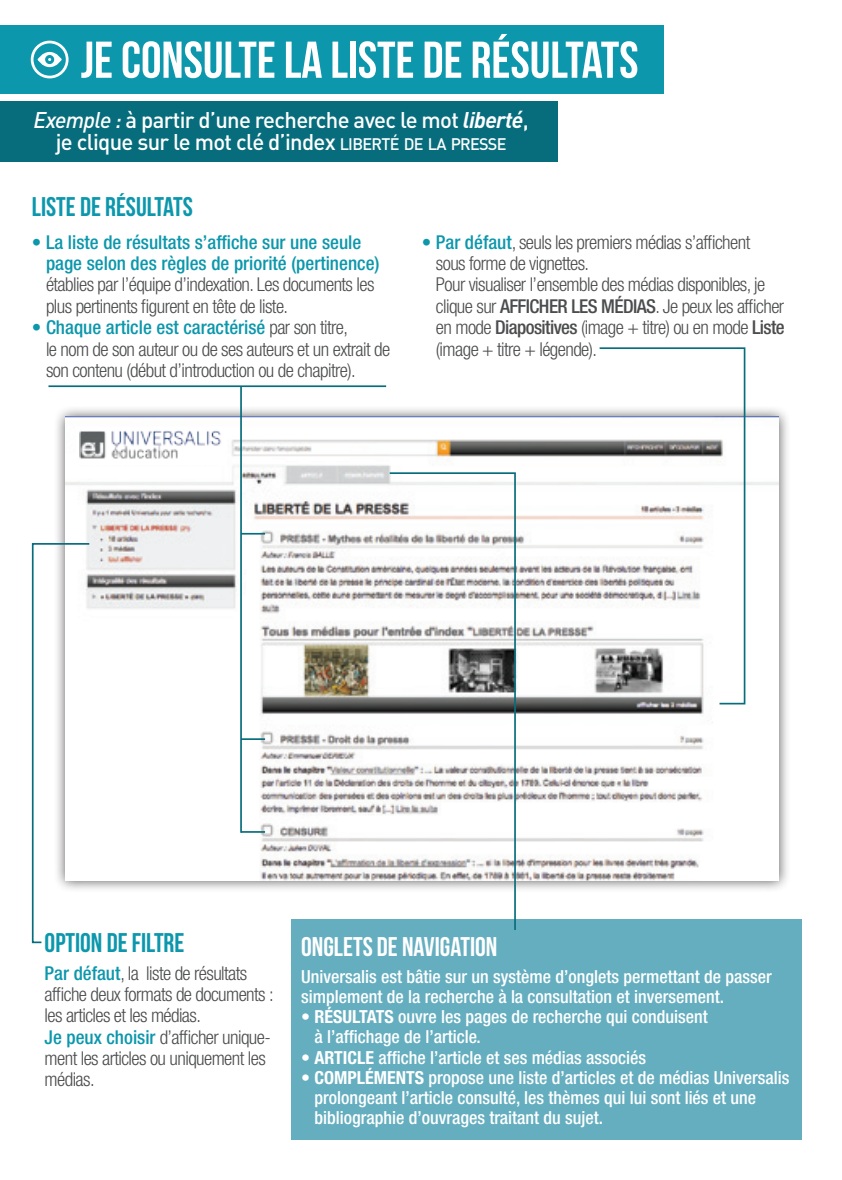
<style>
.page{position:relative;width:842px;height:1180px;background:#fff}
.page>*{position:absolute;margin:0;border:0;box-sizing:border-box;transform-origin:0 0}
.t1{font:51.75px "Bebas Neue";color:#fff}
.t2{font:27px "Bebas Neue";color:#0c97ac}
.t3{font:27px "Bebas Neue";color:#fff}
.t4{font:500 22.5px/22.5px "DIN";letter-spacing:-.03em;color:#fff;text-align:center}
.t5{font:300 condensed 19.12px/21.4px "Helvetica Neue LT";letter-spacing:-.03em;color:#4b4c4d}
.t6{font:500 condensed 18px/20.2px "Helvetica Neue LT";color:#fff}
.s1{font-style:italic}
.s2{font-weight:700;font-style:italic}
.s3{font-size:16.43px}
.s4{color:#0c97ac}
.s5{font-weight:500;color:#0c97ac}
.s6{font-weight:500}
.s7{font-weight:700}
</style>
<div class="page">
<div style="left:0;top:26px;width:663px;height:68px;background:#0c97ac"></div>
<div style="left:31px;top:41px;width:38px;height:37px;border:3px solid #fff;border-radius:50%"></div>
<div style="left:0;top:101px;width:558px;height:61px;background:#076d7c"></div>
<svg style="left:38px;top:52px;width:24px;height:15px"></svg>
<div style="left:52px;top:404px;width:738px;height:489px;background:#231f20;opacity:.75"></div>
<img style="left:65px;top:417px;width:713px;height:463px">
<div style="left:76px;top:428px;width:150px;height:36px;background:#fff"></div>
<div style="left:291px;top:919px;width:510px;height:220px;background:#65aebf"></div>
<svg style="left:31px;top:542px;width:60px;height:402px"></svg>
<hr style="left:240px;top:386px;width:2px;height:447px;background:#076d7c">
<hr style="left:241px;top:533px;width:24px;height:2px;background:#076d7c">
<hr style="left:241px;top:738px;width:24px;height:2px;background:#076d7c">
<hr style="left:241px;top:831px;width:24px;height:2px;background:#076d7c">
<svg style="left:598px;top:347px;width:148px;height:358px"></svg>
<svg style="left:388px;top:471px;width:129px;height:459px"></svg>
<hr style="left:48px;top:385px;width:338px;height:2px;background:#076d7c">
<img style="left:80px;top:430px;width:141px;height:29px">
<p class="t1" style="left:81px;top:32px;width:559px">JE CONSULTE LA LISTE DE RÉSULTATS</p>
<p class="t4" style="left:34px;top:108px;width:497px"><span class="s1">Exemple :</span> à partir d’une recherche avec le mot <span class="s2">liberté</span>, je clique sur le mot clé d’index <span class="s3">LIBERTÉ DE LA PRESSE</span></p>
<p class="t2" style="left:32px;top:192px;width:162px">LISTE DE RÉSULTATS</p>
<p class="t5" style="left:46px;top:231px;width:335px;text-indent:-14px"><span class="s4">•</span> <span class="s5">La liste de résultats s’affiche sur une seule page selon des règles de priorité (pertinence) </span>établies par l’équipe d’indexation. Les documents les plus pertinents figurent en tête de liste.</p>
<p class="t5" style="left:46px;top:317px;width:346px;text-indent:-14px"><span class="s4">•</span> <span class="s5">Chaque article est caractérisé</span> par son titre,<br>le nom de son auteur ou de ses auteurs et un extrait de son contenu (début d’introduction ou de chapitre).</p>
<p class="t5" style="left:436px;top:231px;width:350px;text-indent:-14px"><span class="s4">•</span> <span class="s5">Par défaut</span>, seuls les premiers médias s’affichent sous forme de vignettes.<br>Pour visualiser l’ensemble des médias disponibles, je clique sur <span class="s6">AFFICHER LES MÉDIAS</span>. Je peux les afficher en mode <span class="s6">Diapositives</span> (image + titre) ou en mode <span class="s6">Liste </span>(image + titre + légende).</p>
<p class="t2" style="left:45px;top:928px;width:141px">OPTION DE FILTRE</p>
<p class="t5" style="left:45px;top:962px;width:231px"><span class="s5">Par défaut</span>, la liste de résultats affiche deux formats de documents : les articles et les médias.</p>
<p class="t5" style="left:45px;top:1026px;width:228px"><span class="s5">Je peux choisir</span> d’afficher unique&shy;ment les articles ou uniquement les médias.</p>
<p class="t3" style="left:301px;top:932px;width:198px">ONGLETS DE NAVIGATION</p>
<p class="t6" style="left:301px;top:966px;width:472px">Universalis est bâtie sur un système d’onglets permettant de passer simplement de la recherche à la consultation et inversement.</p>
<p class="t6" style="left:315px;top:1006px;width:395px;text-indent:-13px">• <span class="s7">RÉSULTATS</span> ouvre les pages de recherche qui conduisent à l’affichage de l’article.</p>
<p class="t6" style="left:301px;top:1047px;width:347px">• <span class="s7">ARTICLE</span> affiche l’article et ses médias associés</p>
<p class="t6" style="left:315px;top:1067px;width:476px;text-indent:-13px">• <span class="s7">COMPLÉMENTS</span> propose une liste d’articles et de médias Universalis prolongeant l’article consulté, les thèmes qui lui sont liés et une bibliographie d’ouvrages traitant du sujet.</p>
</div>
